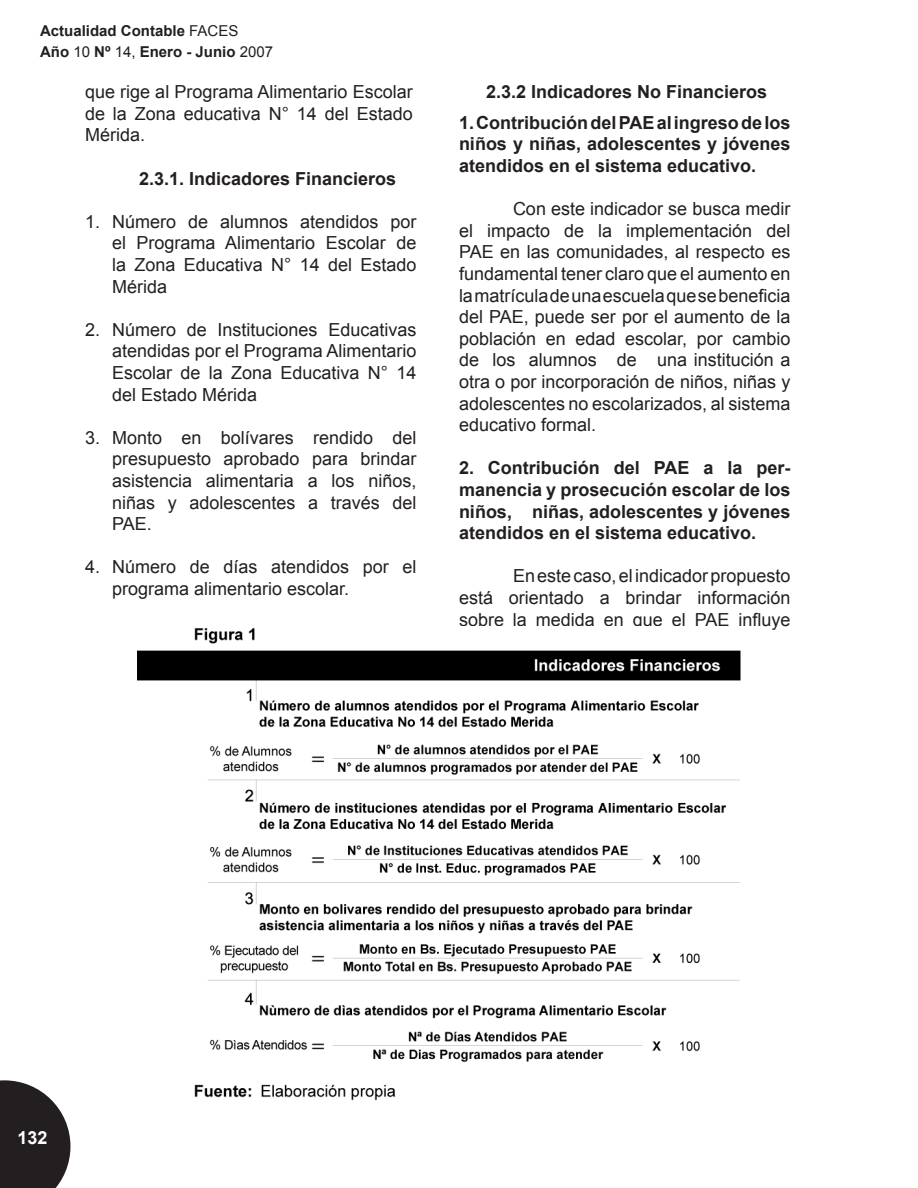
<style>
.page{position:relative;width:918px;height:1188px;background:#fff}
.page>*{position:absolute;margin:0;border:0;box-sizing:border-box;transform-origin:0 0}
.t1{font:18px/21.6px "Arial";color:#231f20;text-align:justify}
.t2{font:700 18px/21.6px "Arial";color:#231f20;text-align:justify}
.t3{font:700 18px "Arial";color:#fff}
.t4{font:700 15px/21px "Arial";color:#231f20}
.s1{font-weight:400}
</style>
<div class="page">
<svg style="left:0;top:1080px;width:70px;height:108px;background:#433f40"></svg>
<img style="left:137px;top:628px;width:603px;height:473px">
<p class="t4" style="left:40px;top:21px;width:235px">Actualidad Contable <span class="s1">FACES<br></span>Año <span class="s1">10</span> Nº <span class="s1">14,</span> Enero - Junio <span class="s1">2007</span></p>
<p class="t1" style="left:85px;top:81px;width:329px">que rige al Programa Alimentario Escolar de la Zona educativa N° 14 del Estado Mérida.</p>
<p class="t2" style="left:139px;top:168px;width:259px">2.3.1. Indicadores Financieros</p>
<p class="t1" style="left:112px;top:211px;width:306px;text-indent:-27px">1. Número de alumnos atendidos por el Programa Alimentario Escolar de la Zona Educativa N° 14 del Estado Mérida</p>
<p class="t1" style="left:112px;top:319px;width:306px;text-indent:-27px">2. Número de Instituciones Educativas atendidas por el Programa Alimentario Escolar de la Zona Educativa N° 14 del Estado Mérida</p>
<p class="t1" style="left:112px;top:427px;width:306px;text-indent:-27px">3. Monto en bolívares rendido del presupuesto aprobado para brindar asistencia alimentaria a los niños, niñas y adolescentes a través del PAE.</p>
<p class="t1" style="left:112px;top:556px;width:306px;text-indent:-27px">4. Número de días atendidos por el programa alimentario escolar.</p>
<p class="t2" style="left:486px;top:82px;width:283px">2.3.2 Indicadores No Financieros</p>
<p class="t2" style="left:459px;top:112px;width:333px">1. Contribución del PAE al ingreso de los niños y niñas, adolescentes y jóvenes atendidos en el sistema educativo.</p>
<p class="t1" style="left:459px;top:198px;width:333px;text-indent:54px">Con este indicador se busca medir el impacto de la implementación del PAE en las comunidades, al respecto es fundamental tener claro que el aumento en la matrícula de una escuela que se beneficia del PAE, puede ser por el aumento de la población en edad escolar, por cambio de los alumnos de una institución a otra o por incorporación de niños, niñas y adolescentes no escolarizados, al sistema educativo formal.</p>
<p class="t2" style="left:459px;top:458px;width:333px">2. Contribución del PAE a la per&shy;manencia y prosecución escolar de los niños, niñas, adolescentes y jóvenes atendidos en el sistema educativo.</p>
<p class="t1" style="left:459px;top:565px;width:333px;text-indent:54px">En este caso, el indicador propuesto está orientado a brindar información sobre la medida en que el PAE influye</p>
<p class="t3" style="left:17px;top:1126px;width:32px">132</p>
</div>
